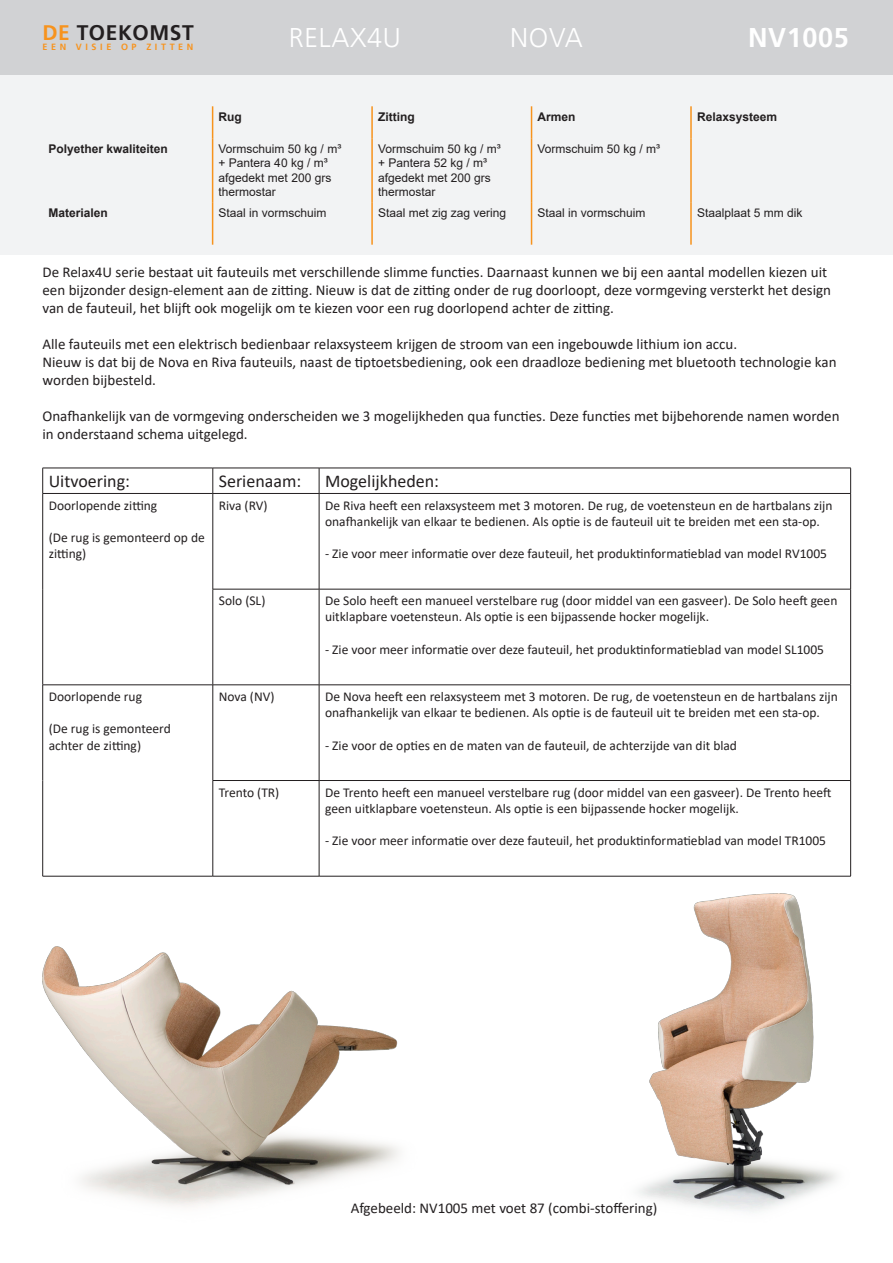
<style>
.page{position:relative;width:893px;height:1263px;background:#fff}
.page>*{position:absolute;margin:0;border:0;box-sizing:border-box;transform-origin:0 0}
.t1{font:300 27px "Frutiger";letter-spacing:.025em;color:#fff}
.t2{font:700 27px "Frutiger";letter-spacing:.025em;color:#fff}
.t3{font:700 21px "Frutiger";letter-spacing:.025em;color:#231f20}
.t4{font:18px "Calibri";color:#231f20}
.t5{font:15px/18px "Calibri";color:#231f20}
.t6{font:13.5px/16.2px "Calibri";color:#231f20}
.t7{font:12px/14.4px "Arial";color:#231f20}
.t8{font:700 12px "Arial";color:#231f20}
.t9{font:700 9px "Frutiger";letter-spacing:.4em;color:#f7931d}
.s1{color:#f7931d}
</style>
<div class="page">
<hr style="left:43px;top:468px;width:170px;height:1px;background:#231f20">
<svg style="left:42px;top:468px;width:1px;height:25px"></svg>
<hr style="left:213px;top:468px;width:106px;height:1px;background:#231f20">
<svg style="left:213px;top:468px;width:1px;height:25px"></svg>
<hr style="left:319px;top:468px;width:532px;height:1px;background:#231f20">
<svg style="left:319px;top:468px;width:1px;height:25px"></svg>
<svg style="left:850px;top:468px;width:1px;height:25px"></svg>
<hr style="left:43px;top:493px;width:170px;height:1px;background:#231f20">
<hr style="left:213px;top:493px;width:106px;height:1px;background:#231f20">
<hr style="left:319px;top:493px;width:532px;height:1px;background:#231f20">
<hr style="left:42px;top:494px;width:1px;height:95px;background:#231f20">
<hr style="left:213px;top:494px;width:1px;height:95px;background:#231f20">
<hr style="left:319px;top:494px;width:1px;height:95px;background:#231f20">
<hr style="left:850px;top:494px;width:1px;height:95px;background:#231f20">
<hr style="left:42px;top:589px;width:1px;height:96px;background:#231f20">
<hr style="left:213px;top:589px;width:106px;height:1px;background:#231f20">
<hr style="left:213px;top:589px;width:1px;height:96px;background:#231f20">
<hr style="left:319px;top:589px;width:532px;height:1px;background:#231f20">
<hr style="left:319px;top:589px;width:1px;height:96px;background:#231f20">
<hr style="left:850px;top:589px;width:1px;height:96px;background:#231f20">
<hr style="left:43px;top:684px;width:170px;height:1px;background:#231f20">
<hr style="left:42px;top:685px;width:1px;height:95px;background:#231f20">
<hr style="left:213px;top:684px;width:106px;height:1px;background:#231f20">
<hr style="left:213px;top:685px;width:1px;height:95px;background:#231f20">
<hr style="left:319px;top:684px;width:532px;height:1px;background:#231f20">
<hr style="left:319px;top:685px;width:1px;height:95px;background:#231f20">
<hr style="left:850px;top:685px;width:1px;height:95px;background:#231f20">
<hr style="left:42px;top:780px;width:1px;height:96px;background:#231f20">
<hr style="left:213px;top:780px;width:106px;height:1px;background:#231f20">
<hr style="left:213px;top:781px;width:1px;height:95px;background:#231f20">
<hr style="left:319px;top:780px;width:532px;height:1px;background:#231f20">
<hr style="left:319px;top:781px;width:1px;height:95px;background:#231f20">
<hr style="left:850px;top:781px;width:1px;height:95px;background:#231f20">
<hr style="left:43px;top:876px;width:170px;height:1px;background:#231f20">
<hr style="left:213px;top:876px;width:106px;height:1px;background:#231f20">
<hr style="left:319px;top:876px;width:532px;height:1px;background:#231f20">
<div style="left:0;top:74px;width:893px;height:181px;background:#f2f3f4"></div>
<div style="left:0;top:0;width:893px;height:74px;background:#d1d2d4"></div>
<hr style="left:212px;top:106px;width:1px;height:32px;background:#f7931d">
<hr style="left:371px;top:106px;width:2px;height:32px;background:#f7931d">
<hr style="left:531px;top:106px;width:1px;height:32px;background:#f7931d">
<hr style="left:690px;top:106px;width:2px;height:32px;background:#f7931d">
<hr style="left:212px;top:138px;width:1px;height:64px;background:#f7931d">
<hr style="left:371px;top:138px;width:2px;height:64px;background:#f7931d">
<hr style="left:531px;top:138px;width:1px;height:64px;background:#f7931d">
<hr style="left:690px;top:138px;width:2px;height:64px;background:#f7931d">
<hr style="left:212px;top:202px;width:1px;height:43px;background:#f7931d">
<hr style="left:371px;top:202px;width:2px;height:43px;background:#f7931d">
<hr style="left:531px;top:202px;width:1px;height:43px;background:#f7931d">
<hr style="left:690px;top:202px;width:2px;height:43px;background:#f7931d">
<img style="left:43px;top:946px;width:356px;height:261px">
<img style="left:638px;top:893px;width:199px;height:319px">
<p class="t3" style="left:43px;top:20px;width:153px"><span class="s1">DE</span> TOEKOMST</p>
<p class="t9" style="left:43px;top:42px;width:152px">EEN VISIE OP ZITTEN</p>
<p class="t1" style="left:289px;top:23px;width:114px">RELAX4U</p>
<p class="t1" style="left:510px;top:23px;width:74px">NOVA</p>
<p class="t2" style="left:748px;top:22px;width:102px">NV1005</p>
<p class="t8" style="left:219px;top:108px;width:25px">Rug</p>
<p class="t8" style="left:378px;top:108px;width:38px">Zitting</p>
<p class="t8" style="left:537px;top:108px;width:40px">Armen</p>
<p class="t8" style="left:697px;top:108px;width:82px">Relaxsysteem</p>
<p class="t8" style="left:49px;top:140px;width:121px">Polyether kwaliteiten</p>
<p class="t7" style="left:219px;top:141px;width:124px">Vormschuim 50 kg / m³ + Pantera 40 kg / m³ afgedekt met 200 grs thermostar</p>
<p class="t7" style="left:378px;top:141px;width:124px">Vormschuim 50 kg / m³ + Pantera 52 kg / m³ afgedekt met 200 grs thermostar</p>
<p class="t7" style="left:537px;top:141px;width:124px">Vormschuim 50 kg / m³</p>
<p class="t8" style="left:49px;top:204px;width:61px">Materialen</p>
<p class="t7" style="left:219px;top:205px;width:110px">Staal in vormschuim</p>
<p class="t7" style="left:378px;top:205px;width:130px">Staal met zig zag vering</p>
<p class="t7" style="left:537px;top:205px;width:110px">Staal in vormschuim</p>
<p class="t7" style="left:697px;top:205px;width:107px">Staalplaat 5 mm dik</p>
<p class="t5" style="left:43px;top:263px;width:790px">De Relax4U serie bestaat uit fauteuils met verschillende slimme functies. Daarnaast kunnen we bij een aantal modellen kiezen uit een bijzonder design-element aan de zitting. Nieuw is dat de zitting onder de rug doorloopt, deze vormgeving versterkt het design van de fauteuil, het blijft ook mogelijk om te kiezen voor een rug doorlopend achter de zitting.</p>
<p class="t5" style="left:43px;top:335px;width:696px">Alle fauteuils met een elektrisch bedienbaar relaxsysteem krijgen de stroom van een ingebouwde lithium ion accu.</p>
<p class="t5" style="left:43px;top:353px;width:795px">Nieuw is dat bij de Nova en Riva fauteuils, naast de tiptoetsbediening, ook een draadloze bediening met bluetooth technologie kan worden bijbesteld.</p>
<p class="t5" style="left:43px;top:407px;width:799px">Onafhankelijk van de vormgeving onderscheiden we 3 mogelijkheden qua functies. Deze functies met bijbehorende namen worden in onderstaand schema uitgelegd.</p>
<p class="t4" style="left:49px;top:469px;width:83px">Uitvoering:</p>
<p class="t4" style="left:219px;top:469px;width:84px">Serienaam:</p>
<p class="t4" style="left:325px;top:469px;width:116px">Mogelijkheden:</p>
<p class="t6" style="left:49px;top:497px;width:110px">Doorlopende zitting</p>
<p class="t6" style="left:49px;top:529px;width:158px">(De rug is gemonteerd op de zitting)</p>
<p class="t6" style="left:219px;top:497px;width:50px">Riva (RV)</p>
<p class="t6" style="left:325px;top:497px;width:509px">De Riva heeft een relaxsysteem met 3 motoren. De rug, de voetensteun en de hartbalans zijn onafhankelijk van elkaar te bedienen. Als optie is de fauteuil uit te breiden met een sta-op.</p>
<p class="t6" style="left:325px;top:545px;width:503px">- Zie voor meer informatie over deze fauteuil, het produktinformatieblad van model RV1005</p>
<p class="t6" style="left:219px;top:592px;width:48px">Solo (SL)</p>
<p class="t6" style="left:325px;top:592px;width:514px">De Solo heeft een manueel verstelbare rug (door middel van een gasveer). De Solo heeft geen uitklapbare voetensteun. Als optie is een bijpassende hocker mogelijk.</p>
<p class="t6" style="left:325px;top:641px;width:500px">- Zie voor meer informatie over deze fauteuil, het produktinformatieblad van model SL1005</p>
<p class="t6" style="left:49px;top:688px;width:95px">Doorlopende rug</p>
<p class="t6" style="left:49px;top:720px;width:124px">(De rug is gemonteerd</p>
<p class="t6" style="left:49px;top:737px;width:94px">achter de zitting)</p>
<p class="t6" style="left:219px;top:688px;width:57px">Nova (NV)</p>
<p class="t6" style="left:325px;top:688px;width:514px">De Nova heeft een relaxsysteem met 3 motoren. De rug, de voetensteun en de hartbalans zijn onafhankelijk van elkaar te bedienen. Als optie is de fauteuil uit te breiden met een sta-op.</p>
<p class="t6" style="left:325px;top:737px;width:413px">- Zie voor de opties en de maten van de fauteuil, de achterzijde van dit blad</p>
<p class="t6" style="left:219px;top:784px;width:62px">Trento (TR)</p>
<p class="t6" style="left:325px;top:784px;width:508px">De Trento heeft een manueel verstelbare rug (door middel van een gasveer). De Trento heeft geen uitklapbare voetensteun. Als optie is een bijpassende hocker mogelijk.</p>
<p class="t6" style="left:325px;top:832px;width:502px">- Zie voor meer informatie over deze fauteuil, het produktinformatieblad van model TR1005</p>
<p class="t5" style="left:351px;top:1198px;width:308px">Afgebeeld: NV1005 met voet 87 (combi-stoffering)</p>
</div>
